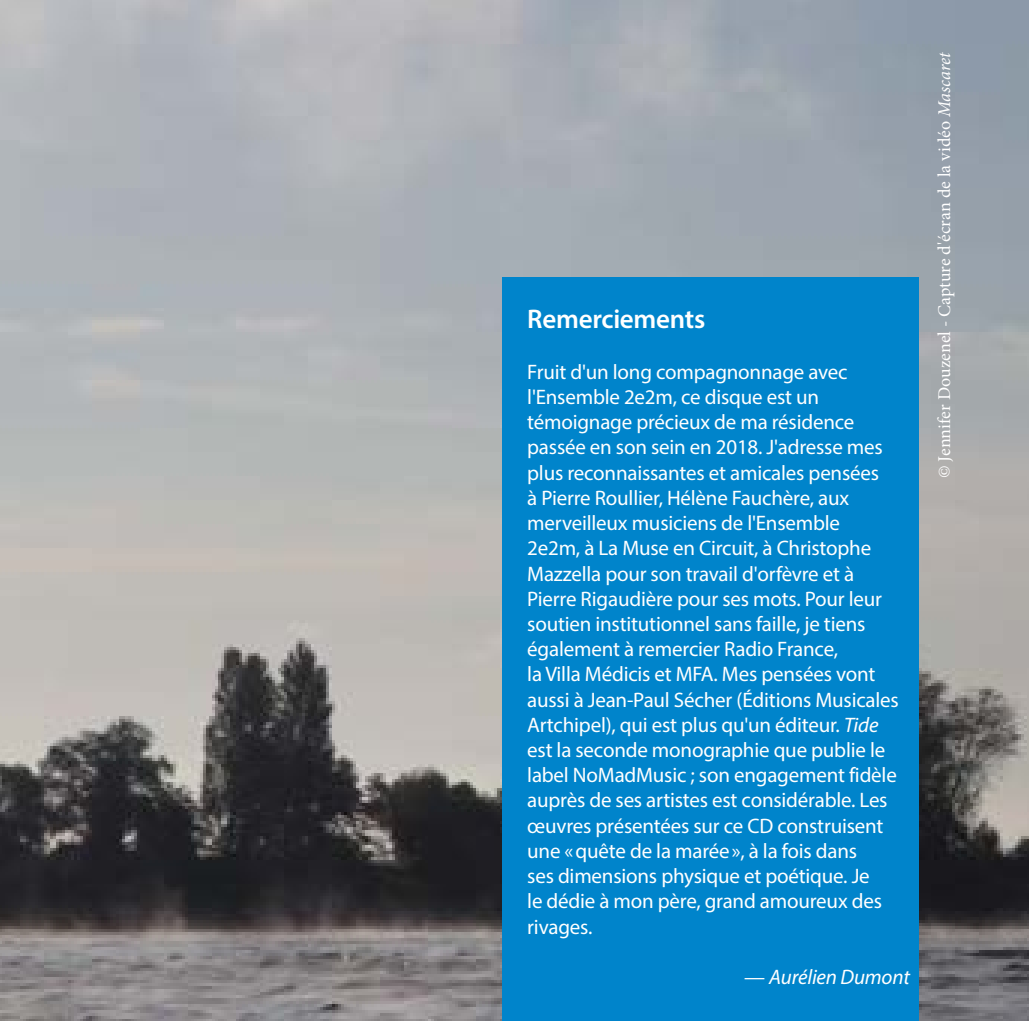
<style>
.page{position:relative;width:1029px;height:1021px;background:#fff}
.page>*{position:absolute;margin:0;border:0;box-sizing:border-box;transform-origin:0 0}
.t1{font:600 27px "Myriad Pro";letter-spacing:-.01em;color:#fff}
.t2{font:21px/25.2px "Myriad Pro";letter-spacing:-.01em;color:#fff}
.t3{font:italic 21px "Myriad Pro";letter-spacing:-.01em;color:#fff}
.t4{font:18px "Minion Pro";color:#fff}
.s1{font-style:italic}
.s2{font-style:normal}
</style>
<div class="page">
<img style="left:0;top:0;width:1029px;height:1020px">
<div style="left:502px;top:278px;width:416px;height:742px;background:#0084cb"></div>
<p class="t1" style="left:527px;top:302px;width:180px">Remerciements</p>
<p class="t2" style="left:527px;top:359px;width:373px">Fruit d'un long compagnonnage avec l'Ensemble 2e2m, ce disque est un témoignage précieux de ma résidence passée en son sein en 2018. J'adresse mes plus reconnaissantes et amicales pensées<br>à Pierre Roullier, Hélène Fauchère, aux merveilleux musiciens de l'Ensemble<br>2e2m, à La Muse en Circuit, à Christophe Mazzella pour son travail d'orfèvre et à Pierre Rigaudière pour ses mots. Pour leur soutien institutionnel sans faille, je tiens également à remercier Radio France,<br>la Villa Médicis et MFA. Mes pensées vont aussi à Jean-Paul Sécher (Éditions Musicales Artchipel), qui est plus qu'un éditeur. <span class="s1">Tide </span>est la seconde monographie que publie le label NoMadMusic ; son engagement fidèle auprès de ses artistes est considérable. Les œuvres présentées sur ce CD construisent une «quête de la marée», à la fois dans<br>ses dimensions physique et poétique. Je<br>le dédie à mon père, grand amoureux des rivages.</p>
<p class="t3" style="left:744px;top:963px;width:167px"><span class="s2">—</span> Aurélien Dumont</p>
<p class="t4" style="left:932px;top:478px;width:428px;rotate:-90deg">© Jennifer Douzenel - Capture d'écran de la vidéo <span class="s1">Mascaret</span></p>
</div>
